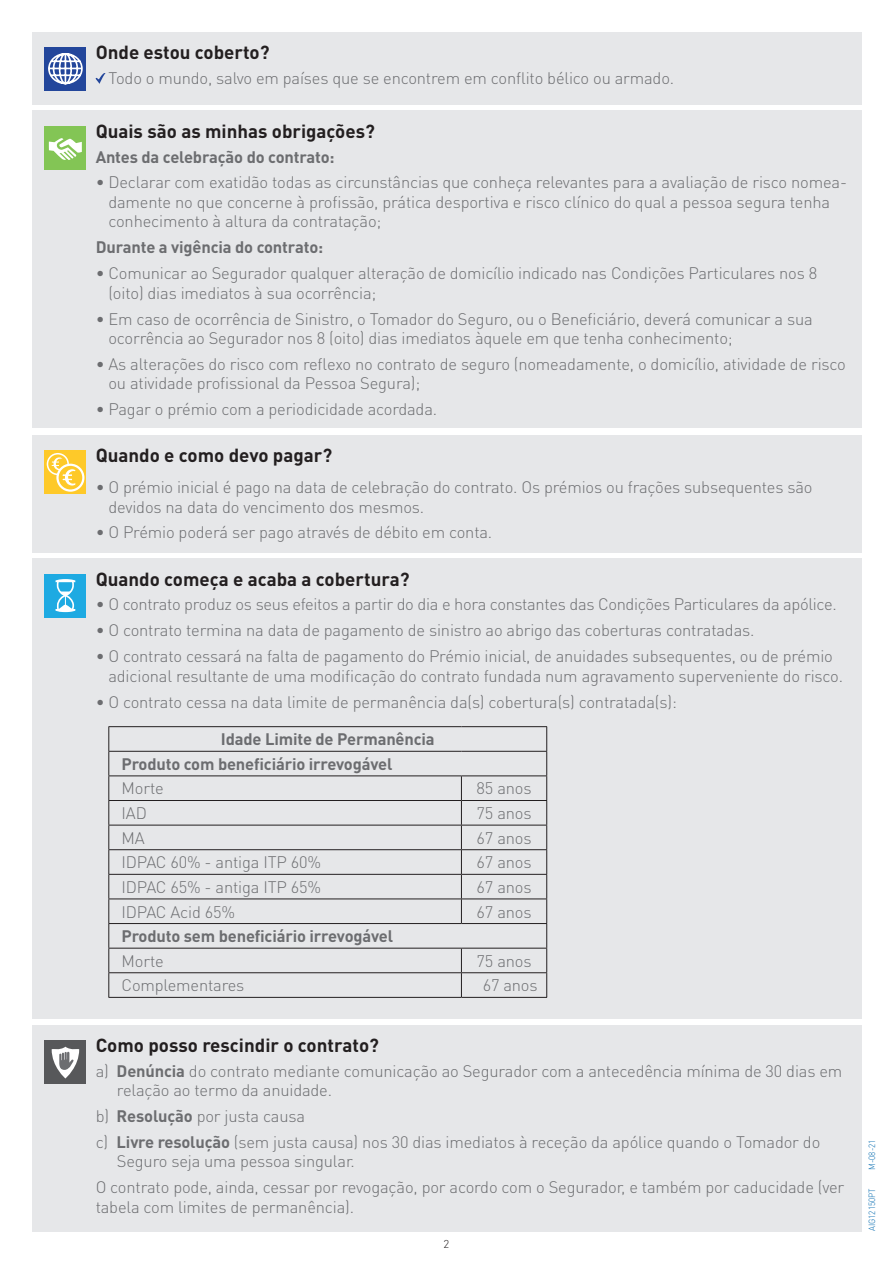
<style>
.page{position:relative;width:893px;height:1263px;background:#fff}
.page>*{position:absolute;margin:0;border:0;box-sizing:border-box;transform-origin:0 0}
.t1{font:700 18.75px "DIN Pro";color:#231f20}
.t2{font:300 16.5px/19.5px "DIN Pro";letter-spacing:-.01em;color:#6c6d70}
.t3{font:700 16.5px/24.6px "DIN Pro";letter-spacing:-.01em;color:#6c6d70}
.t4{font:300 11.4px "DIN Pro";color:#231f20}
.t5{font:300 9px "DIN Pro";color:#0169af;scale:.9 1}
.s1{font-weight:700}
</style>
<div class="page">
<div style="left:32px;top:32px;width:829px;height:72px;background:#e6e7e9"></div>
<div style="left:45px;top:47px;width:41px;height:44px;background:#23469b"></div>
<svg style="left:48px;top:53px;width:35px;height:32px"></svg>
<svg style="left:95px;top:73px;width:10px;height:11px"></svg>
<div style="left:32px;top:111px;width:829px;height:317px;background:#e6e7e9"></div>
<div style="left:45px;top:126px;width:41px;height:43px;background:#83c555"></div>
<svg style="left:49px;top:138px;width:33px;height:22px"></svg>
<div style="left:32px;top:435px;width:829px;height:117px;background:#e6e7e9"></div>
<div style="left:45px;top:450px;width:41px;height:44px;background:#fec929"></div>
<div style="left:47px;top:453px;width:22px;height:22px;border:2px solid #fff;border-radius:50%"></div>
<svg style="left:58px;top:465px;width:25px;height:26px"></svg>
<div style="left:56px;top:464px;width:28px;height:28px;border:2px solid #fff;border-radius:50%"></div>
<svg style="left:51px;top:456px;width:26px;height:31px"></svg>
<div style="left:32px;top:558px;width:829px;height:461px;background:#e6e7e9"></div>
<div style="left:45px;top:574px;width:41px;height:43px;background:#1eaae2"></div>
<svg style="left:56px;top:579px;width:19px;height:33px"></svg>
<hr style="left:108px;top:726px;width:353px;height:1px;background:#231f20">
<hr style="left:461px;top:726px;width:86px;height:1px;background:#231f20">
<hr style="left:108px;top:751px;width:353px;height:1px;background:#231f20">
<hr style="left:461px;top:751px;width:86px;height:1px;background:#231f20">
<hr style="left:108px;top:775px;width:353px;height:1px;background:#231f20">
<hr style="left:461px;top:775px;width:86px;height:1px;background:#231f20">
<hr style="left:108px;top:800px;width:353px;height:1px;background:#231f20">
<hr style="left:461px;top:800px;width:86px;height:1px;background:#231f20">
<hr style="left:108px;top:825px;width:353px;height:1px;background:#231f20">
<hr style="left:461px;top:825px;width:86px;height:1px;background:#231f20">
<hr style="left:108px;top:849px;width:353px;height:1px;background:#231f20">
<hr style="left:461px;top:849px;width:86px;height:1px;background:#231f20">
<hr style="left:108px;top:898px;width:353px;height:1px;background:#231f20">
<hr style="left:461px;top:898px;width:86px;height:1px;background:#231f20">
<hr style="left:108px;top:874px;width:353px;height:1px;background:#231f20">
<hr style="left:461px;top:874px;width:86px;height:1px;background:#231f20">
<svg style="left:461px;top:776px;width:1px;height:147px"></svg>
<hr style="left:108px;top:923px;width:353px;height:1px;background:#231f20">
<hr style="left:461px;top:923px;width:86px;height:1px;background:#231f20">
<hr style="left:108px;top:948px;width:353px;height:1px;background:#231f20">
<hr style="left:461px;top:948px;width:86px;height:1px;background:#231f20">
<hr style="left:108px;top:972px;width:353px;height:1px;background:#231f20">
<svg style="left:108px;top:727px;width:1px;height:270px"></svg>
<hr style="left:461px;top:972px;width:86px;height:1px;background:#231f20">
<svg style="left:461px;top:948px;width:1px;height:49px"></svg>
<svg style="left:546px;top:727px;width:1px;height:270px"></svg>
<hr style="left:108px;top:997px;width:353px;height:1px;background:#231f20">
<hr style="left:461px;top:997px;width:86px;height:1px;background:#231f20">
<div style="left:32px;top:1025px;width:829px;height:206px;background:#e6e7e9"></div>
<div style="left:45px;top:1040px;width:41px;height:43px;background:#57585a"></div>
<svg style="left:52px;top:1047px;width:27px;height:31px"></svg>
<p class="t1" style="left:96px;top:39px;width:175px">Onde estou coberto?</p>
<p class="t2" style="left:108px;top:67px;width:567px">Todo o mundo, salvo em países que se encontrem em conflito bélico ou armado.</p>
<p class="t1" style="left:96px;top:118px;width:281px">Quais são as minhas obrigações?</p>
<p class="t3" style="left:96px;top:144px;width:241px">Antes da celebração do contrato:</p>
<p class="t2" style="left:108px;top:172px;width:740px;text-indent:-13px">• Declarar com exatidão todas as circunstâncias que conheça relevantes para a avaliação de risco nomea&shy;damente no que concerne à profissão, prática desportiva e risco clínico do qual a pessoa segura tenha conhecimento à altura da contratação;</p>
<p class="t3" style="left:96px;top:234px;width:229px">Durante a vigência do contrato:</p>
<p class="t2" style="left:108px;top:263px;width:710px;text-indent:-13px">• Comunicar ao Segurador qualquer alteração de domicílio indicado nas Condições Particulares nos 8 (oito) dias imediatos à sua ocorrência;</p>
<p class="t2" style="left:108px;top:308px;width:706px;text-indent:-13px">• Em caso de ocorrência de Sinistro, o Tomador do Seguro, ou o Beneficiário, deverá comunicar a sua ocorrência ao Segurador nos 8 (oito) dias imediatos àquele em que tenha conhecimento;</p>
<p class="t2" style="left:108px;top:353px;width:739px;text-indent:-13px">• As alterações do risco com reflexo no contrato de seguro (nomeadamente, o domicílio, atividade de risco ou atividade profissional da Pessoa Segura);</p>
<p class="t2" style="left:96px;top:399px;width:343px">• Pagar o prémio com a periodicidade acordada.</p>
<p class="t1" style="left:96px;top:443px;width:238px">Quando e como devo pagar?</p>
<p class="t2" style="left:108px;top:477px;width:706px;text-indent:-13px">• O prémio inicial é pago na data de celebração do contrato. Os prémios ou frações subsequentes são devidos na data do vencimento dos mesmos.</p>
<p class="t2" style="left:96px;top:522px;width:398px">• O Prémio poderá ser pago através de débito em conta.</p>
<p class="t1" style="left:96px;top:566px;width:315px">Quando começa e acaba a cobertura?</p>
<p class="t2" style="left:96px;top:594px;width:743px">• O contrato produz os seus efeitos a partir do dia e hora constantes das Condições Particulares da apólice.</p>
<p class="t2" style="left:96px;top:620px;width:660px">• O contrato termina na data de pagamento de sinistro ao abrigo das coberturas contratadas.</p>
<p class="t2" style="left:108px;top:646px;width:736px;text-indent:-13px">• O contrato cessará na falta de pagamento do Prémio inicial, de anuidades subsequentes, ou de prémio adicional resultante de uma modificação do contrato fundada num agravamento superveniente do risco.</p>
<p class="t2" style="left:96px;top:691px;width:583px">• O contrato cessa na data limite de permanência da(s) cobertura(s) contratada(s):</p>
<p class="t3" style="left:122px;top:726px;width:315px;text-indent:99px">Idade Limite de Permanência<br>Produto com beneficiário irrevogável</p>
<p class="t2" style="left:122px;top:778px;width:44px">Morte</p>
<p class="t2" style="left:477px;top:778px;width:56px">85 anos</p>
<p class="t2" style="left:122px;top:803px;width:27px">IAD</p>
<p class="t2" style="left:477px;top:803px;width:56px">75 anos</p>
<p class="t2" style="left:122px;top:827px;width:25px">MA</p>
<p class="t2" style="left:477px;top:827px;width:56px">67 anos</p>
<p class="t2" style="left:122px;top:852px;width:201px">IDPAC 60% - antiga ITP 60%</p>
<p class="t2" style="left:477px;top:852px;width:56px">67 anos</p>
<p class="t2" style="left:122px;top:876px;width:201px">IDPAC 65% - antiga ITP 65%</p>
<p class="t2" style="left:477px;top:876px;width:56px">67 anos</p>
<p class="t2" style="left:122px;top:901px;width:115px">IDPAC Acid 65%</p>
<p class="t2" style="left:477px;top:901px;width:56px">67 anos</p>
<p class="t3" style="left:122px;top:923px;width:273px">Produto sem beneficiário irrevogável</p>
<p class="t2" style="left:122px;top:950px;width:44px">Morte</p>
<p class="t2" style="left:477px;top:950px;width:56px">75 anos</p>
<p class="t2" style="left:122px;top:975px;width:124px">Complementares</p>
<p class="t2" style="left:483px;top:975px;width:56px">67 anos</p>
<p class="t1" style="left:96px;top:1032px;width:285px">Como posso rescindir o contrato?</p>
<p class="t2" style="left:117px;top:1060px;width:727px;text-indent:-21px">a) <span class="s1">Denúncia</span> do contrato mediante comunicação ao Segurador com a antecedência mínima de 30 dias em relação ao termo da anuidade.</p>
<p class="t2" style="left:96px;top:1102px;width:726px;line-height:25.8px">b) <span class="s1">Resolução</span> por justa causa<br>c) <span class="s1">Livre resolução</span> (sem justa causa) nos 30 dias imediatos à receção da apólice quando o Tomador do</p>
<p class="t2" style="left:96px;top:1148px;width:750px;line-height:25.8px;text-indent:21px">Seguro seja uma pessoa singular.<br>O contrato pode, ainda, cessar por revogação, por acordo com o Segurador, e também por caducidade (ver</p>
<p class="t2" style="left:96px;top:1196px;width:260px">tabela com limites de permanência).</p>
<p class="t5" style="left:866px;top:1231px;width:49px;rotate:-90deg">AIG12150PT</p>
<p class="t5" style="left:866px;top:1170px;width:35px;rotate:-90deg">M-08-21</p>
<p class="t4" style="left:444px;top:1236px;width:7px">2</p>
</div>
